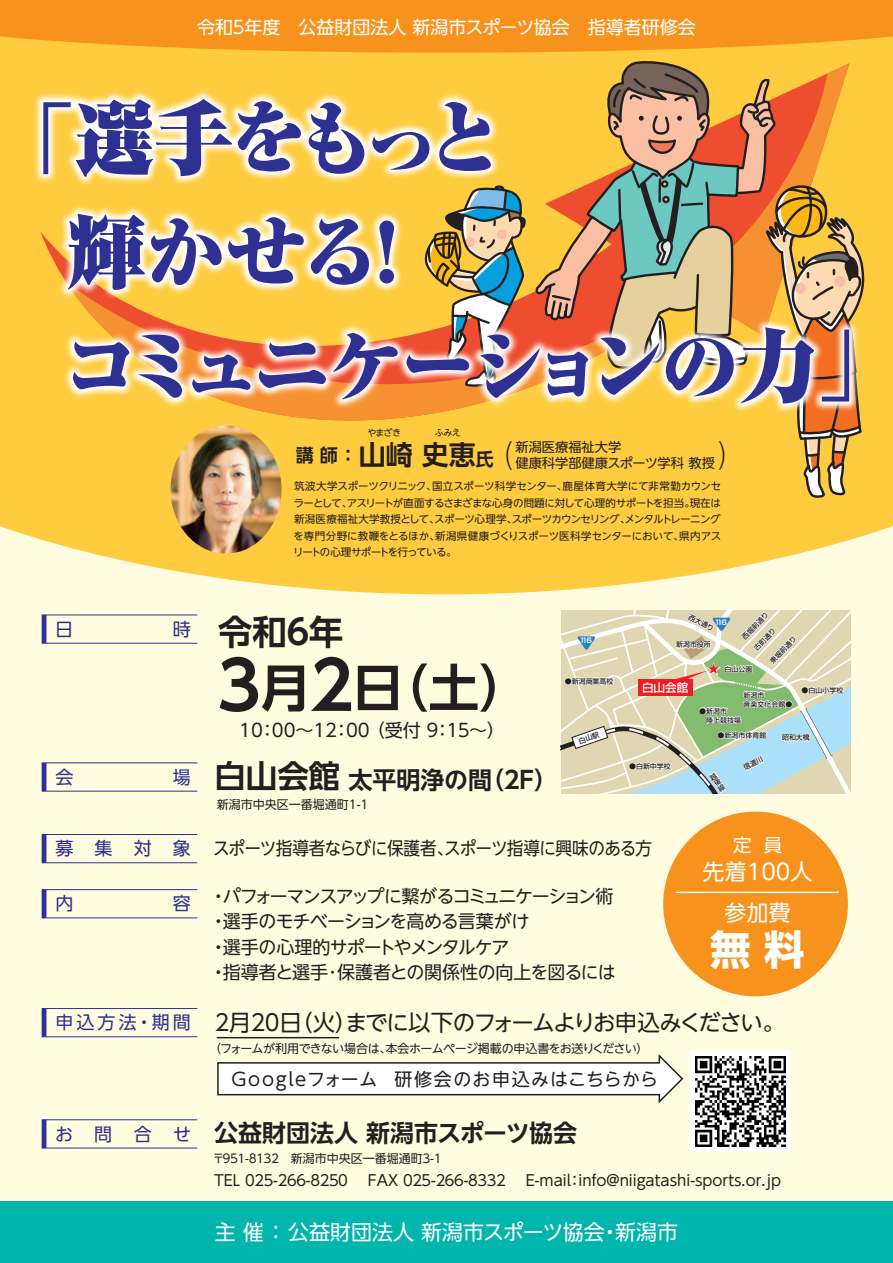
<style>
.page{position:relative;width:893px;height:1263px;background:#fff}
.page>*{position:absolute;margin:0;border:0;box-sizing:border-box;transform-origin:0 0}
.t1{font:900 79.05px/114px "Ryumin Pro";letter-spacing:-.095em;color:#2e3092}
.t2{font:700 50.85px "UD Shin Go NT Pro De";color:#231f20}
.t3{font:700 40.5px "UD Shin Go NT Pro";color:#fff}
.t4{font:700 34.5px "UD Shin Go NT Pro De";color:#231f20}
.t5{font:300 30.15px "UD Shin Go NT Pro";color:#231f20;scale:.76 1}
.t6{font:700 24px "UD Shin Go NT Pro De";color:#231f20}
.t7{font:22.5px "UD Shin Go NT Pro";letter-spacing:-.075em;color:#231f20}
.t8{font:22.05px/40.3px "UD Shin Go NT Pro";color:#fff;text-align:center}
.t9{font:21px "UD Shin Go NT Pro";color:#fff}
.t10{font:18.45px "UD Shin Go NT Pro";color:#fff}
.t11{font:18px/25.5px "UD Shin Go NT Pro";letter-spacing:-.06em;color:#231f20}
.t12{font:18px "UD Shin Go NT Pro";letter-spacing:-.035em;color:#231f20;scale:.92 1}
.t13{font:18px "UD Shin Go NT Pro";color:#fff}
.t14{font:18px "UD Shin Go NT Pro";letter-spacing:.07em;color:#231f20}
.t15{font:18px "UD Shin Go NT Pro";color:#231f20}
.t16{font:18px "UD Shin Go NT Pro";letter-spacing:.17em;color:#2e3092}
.t17{font:700 18px "UD Shin Go NT Pro De";color:#231f20}
.t18{font:15px "UD Shin Go NT Pro";color:#231f20}
.t19{font:13.2px "UD Shin Go NT Pro";color:#231f20}
.t20{font:12px "UD Shin Go NT Pro";letter-spacing:-.04em;color:#231f20}
.t21{font:12px "UD Shin Go NT Pro";letter-spacing:-.015em;color:#231f20}
.t22{font:500 11.7px "Soft Go Std";color:#fff}
.t23{font:500 11.7px "Soft Go Std";color:#ee1d23}
.t24{font:10.5px/16.5px "UD Shin Go NT Pro";letter-spacing:-.03em;color:#231f20;text-align:justify}
.t25{font:9px "UD Shin Go NT Pro";letter-spacing:-.07em;color:#231f20}
.t26{font:500 7.05px/9.3px "Soft Go Std";color:#231f20}
.t27{font:700 7.05px "Soft Go Std De";letter-spacing:-.3em;color:#fff}
.s1{font-size:27px}
.s2{font-size:66.45px}
.s3{font-size:31.5px}
.s4{color:#2e3092}
</style>
<div class="page">
<div style="left:0;top:0;width:893px;height:1201px;background:#fffce0"></div>
<svg style="left:0;top:477px;width:893px;height:117px;fill:#fecc3e"></svg>
<div style="left:0;top:1201px;width:893px;height:62px;background:#00b5ac"></div>
<svg style="left:533px;top:477px;width:333px;height:24px;background:#f7c944"></svg>
<div style="left:689px;top:1050px;width:102px;height:102px;background:#fff"></div>
<svg style="left:217px;top:1054px;width:467px;height:50px"></svg>
<div style="left:663px;top:811px;width:185px;height:185px;background:#f7931d;border-radius:50%"></div>
<div style="left:0;top:0;width:893px;height:40px;background:#f7931d"></div>
<div style="left:42px;top:1119px;width:156px;height:29px;border:1px solid #2e3092"></div>
<hr style="left:42px;top:1120px;width:4px;height:28px;background:#2e3092">
<div style="left:42px;top:1008px;width:156px;height:29px;border:1px solid #2e3092"></div>
<hr style="left:42px;top:1008px;width:4px;height:29px;background:#2e3092">
<div style="left:42px;top:889px;width:156px;height:29px;border:1px solid #2e3092"></div>
<hr style="left:42px;top:890px;width:4px;height:28px;background:#2e3092">
<img style="left:695px;top:1056px;width:90px;height:90px">
<div style="left:42px;top:834px;width:156px;height:29px;border:1px solid #2e3092"></div>
<hr style="left:42px;top:834px;width:4px;height:29px;background:#2e3092">
<hr style="left:42px;top:763px;width:4px;height:28px;background:#2e3092">
<div style="left:42px;top:615px;width:156px;height:29px;border:1px solid #2e3092"></div>
<hr style="left:42px;top:615px;width:4px;height:28px;background:#2e3092">
<hr style="left:676px;top:892px;width:163px;height:1px;background:#fff">
<img style="left:0;top:40px;width:893px;height:437px">
<hr style="left:217px;top:1037px;width:122px;height:1px;background:#231f20">
<img style="left:170px;top:426px;width:112px;height:128px">
<svg style="left:561px;top:610px;width:290px;height:183px;background:#d1d5bf"></svg>
<h3 class="t13" style="left:197px;top:13px;width:500px">令和５年度　公益財団法人 新潟市スポーツ協会　指導者研修会</h3>
<h1 class="t1" style="left:61px;top:76px;width:837px;text-indent:-65px">「選手をもっと<br>輝かせる！<br>コミュニケーションの力」</h1>
<p class="t25" style="left:367px;top:425px;width:35px">やまざき</p>
<p class="t25" style="left:435px;top:425px;width:28px">ふみえ</p>
<h3 class="t5" style="left:490px;top:431px;width:31px">（</h3>
<h3 class="t5" style="left:719px;top:431px;width:31px">）</h3>
<h3 class="t17" style="left:296px;top:440px;width:199px">講 師 ： <span class="s1">山崎 史恵</span>氏</h3>
<p class="t19" style="left:515px;top:436px;width:107px">新潟医療福祉大学</p>
<p class="t19" style="left:515px;top:452px;width:201px">健康科学部健康スポーツ学科 教授</p>
<h3 class="t16" style="left:55px;top:614px;width:19px">日</h3>
<h3 class="t16" style="left:173px;top:614px;width:19px">時</h3>
<h3 class="t16" style="left:56px;top:762px;width:19px">会</h3>
<h3 class="t16" style="left:173px;top:762px;width:19px">場</h3>
<p class="t24" style="left:293px;top:478px;width:429px">筑波大学スポーツクリニック、国立スポーツ科学センター、鹿屋体育大学にて非常勤カウンセラーとして、アスリートが直面するさまざまな心身の問題に対して心理的サポートを担当。現在は新潟医療福祉大学教授として、スポーツ心理学、スポーツカウンセリング、メンタルトレーニングを専門分野に教鞭をとるほか、新潟県健康づくりスポーツ医科学センターにおいて、県内アスリートの心理サポートを行っている。</p>
<h3 class="t4" style="left:218px;top:604px;width:127px">令和６年</h3>
<h2 class="t2" style="left:206px;top:646px;width:326px"><span class="s2">３</span>月<span class="s2">２</span>日（土）</h2>
<h3 class="t15" style="left:239px;top:716px;width:267px">10：00～12：00 （受付 ９：１５～）</h3>
<h3 class="t6" style="left:214px;top:761px;width:345px"><span class="s3">白山会館</span> 太平明浄の間（２F）</h3>
<p class="t21" style="left:217px;top:795px;width:153px">新潟市中央区一番堀通町1-1</p>
<p class="t27" style="left:579px;top:636px;width:14px">116</p>
<p class="t26" style="left:565px;top:676px;width:50px">●新潟商業高校</p>
<p class="t26" style="left:739px;top:634px;width:36px;rotate:-46deg">西堀前通り</p>
<p class="t26" style="left:691px;top:612px;width:29px;rotate:26deg">西大通り</p>
<p class="t23" style="left:708px;top:661px;width:13px">★</p>
<p class="t27" style="left:714px;top:617px;width:14px">116</p>
<p class="t26" style="left:752px;top:645px;width:29px;rotate:-46deg">古町通り</p>
<p class="t26" style="left:768px;top:658px;width:36px;rotate:-46deg">東堀前通り</p>
<p class="t26" style="left:676px;top:639px;width:36px">新潟市役所</p>
<p class="t26" style="left:724px;top:664px;width:29px">白山公園</p>
<p class="t22" style="left:642px;top:679px;width:48px">白山会館</p>
<p class="t26" style="left:629px;top:761px;width:43px">●白新中学校</p>
<p class="t26" style="left:801px;top:685px;width:43px">●白山小学校</p>
<p class="t26" style="left:744px;top:690px;width:50px">新潟市<br>音楽文化会館●</p>
<p class="t26" style="left:699px;top:706px;width:43px">●新潟市<br>　陸上競技場</p>
<p class="t26" style="left:718px;top:730px;width:50px">●新潟市体育館</p>
<p class="t26" style="left:782px;top:732px;width:29px">昭和大橋</p>
<h3 class="t12" style="left:56px;top:834px;width:650px"><span class="s4">募 集 対 象</span> スポーツ指導者ならびに保護者、スポーツ指導に興味のある方</h3>
<h3 class="t16" style="left:56px;top:889px;width:19px">内</h3>
<h3 class="t16" style="left:173px;top:889px;width:19px">容</h3>
<h3 class="t11" style="left:209px;top:883px;width:408px">・パフォーマンスアップに繋がるコミュニケーション術・選手のモチベーションを高める言葉がけ<br>・選手の心理的サポートやメンタルケア<br>・指導者と選手･保護者との関係性の向上を図るには</h3>
<h3 class="t10" style="left:733px;top:830px;width:51px">定 員</h3>
<h3 class="t8" style="left:703px;top:851px;width:111px">先着100人参加費</h3>
<h3 class="t3" style="left:710px;top:917px;width:96px">無 料</h3>
<h3 class="t16" style="left:56px;top:1008px;width:137px">申込方法・期間</h3>
<h3 class="t16" style="left:55px;top:1119px;width:138px">お問合せ</h3>
<h3 class="t7" style="left:211px;top:1004px;width:576px">２月２0日（火）までに以下のフォームよりお申込みください。</h3>
<p class="t20" style="left:209px;top:1039px;width:441px">（フォームが利用できない場合は、本会ホームページ掲載の申込書をお送りください）</p>
<h3 class="t14" style="left:231px;top:1064px;width:428px">Googleフォーム 研修会のお申込みはこちらから</h3>
<h3 class="t6" style="left:214px;top:1114px;width:365px">公益財団法人 新潟市スポーツ協会</h3>
<p class="t21" style="left:213px;top:1149px;width:233px">〒９５１-８１３２　新潟市中央区一番堀通町３-１</p>
<h3 class="t18" style="left:214px;top:1168px;width:569px">TEL ０２５-２６６-８２５０　 FAX ０２５-２６６-８３３２　 E-mail：info＠niigatashi-sports.or.jp</h3>
<h3 class="t9" style="left:215px;top:1215px;width:465px">主 催 ： 公益財団法人 新潟市スポーツ協会・新潟市</h3>
</div>
